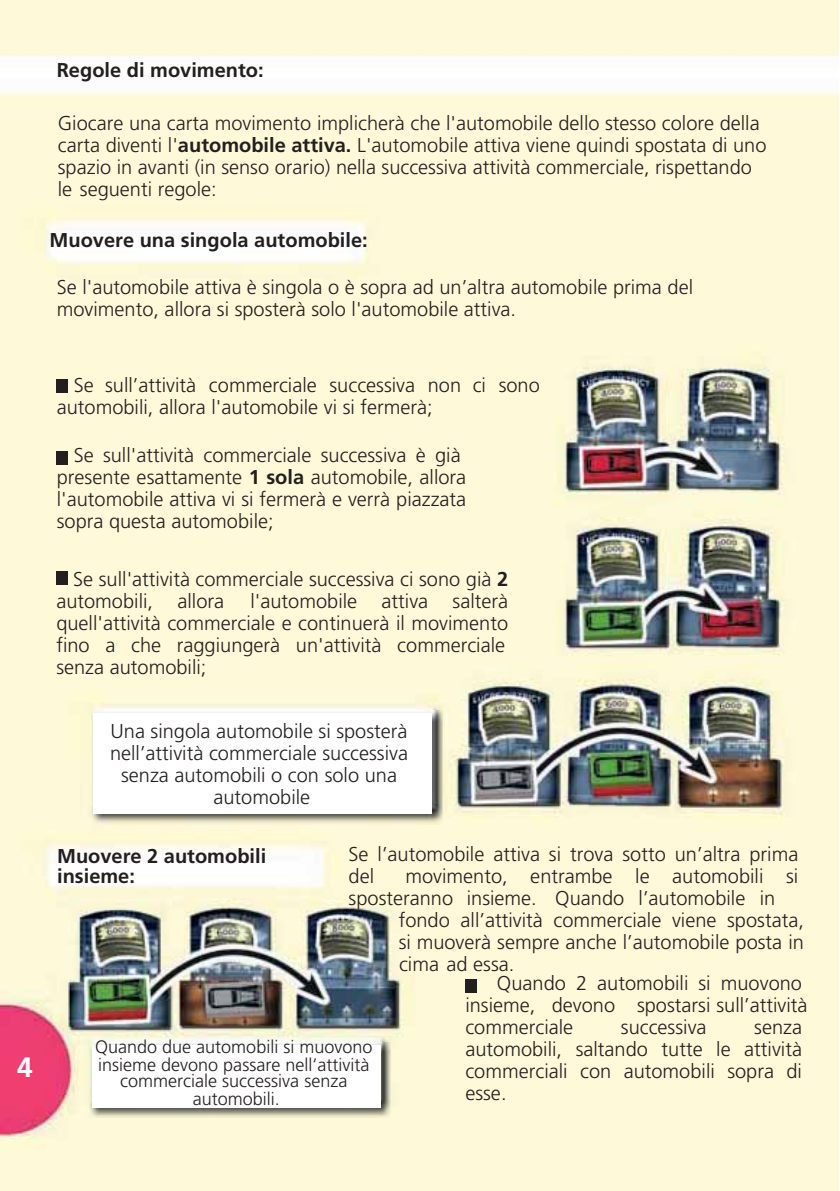
<style>
.page{position:relative;width:840px;height:1191px;background:#fff}
.page>*{position:absolute;margin:0;border:0;box-sizing:border-box;transform-origin:0 0}
.t1{font:700 28px "Frutiger";color:#fff}
.t2{font:300 20px/22px "Frutiger LT Std";color:#231f20}
.t3{font:700 20px/20px "Frutiger LT Std";color:#231f20}
.t4{font:300 18px/17.4px "Frutiger LT Std";color:#231f20;text-align:center}
.s1{font-weight:700}
</style>
<div class="page">
<img style="left:0;top:1px;width:838px;height:1190px">
<div style="left:57px;top:379px;width:11px;height:14px;background:#231f20"></div>
<div style="left:57px;top:451px;width:11px;height:14px;background:#231f20"></div>
<div style="left:57px;top:571px;width:11px;height:14px;background:#231f20"></div>
<div style="left:465px;top:979px;width:11px;height:14px;background:#231f20"></div>
<img style="left:91px;top:711px;width:351px;height:113px">
<div style="left:94px;top:713px;width:338px;height:100px;background:#fff"></div>
<img style="left:89px;top:1042px;width:301px;height:75px">
<div style="left:92px;top:1045px;width:288px;height:62px;background:#fff"></div>
<p class="t3" style="left:57px;top:60px;width:208px">Regole di movimento:</p>
<p class="t2" style="left:58px;top:112px;width:709px">Giocare una carta movimento implicherà che l'automobile dello stesso colore della carta diventi l'<span class="s1">automobile attiva.</span> L'automobile attiva viene quindi spostata di uno spazio in avanti (in senso orario) nella successiva attività commerciale, rispettando le seguenti regole:</p>
<p class="t3" style="left:50px;top:230px;width:319px">Muovere una singola automobile:</p>
<p class="t2" style="left:57px;top:276px;width:637px">Se l'automobile attiva è singola o è sopra ad un’altra automobile prima del movimento, allora si sposterà solo l'automobile attiva.</p>
<h1 class="t1" style="left:17px;top:1051px;width:17px">4</h1>
<p class="t2" style="left:57px;top:374px;width:484px;text-indent:17px">Se sull’attività commerciale successiva non ci sono automobili, allora l'automobile vi si fermerà;</p>
<p class="t2" style="left:57px;top:444px;width:411px;text-indent:17px">Se sull'attività commerciale successiva è già presente esattamente <span class="s1">1 sola</span> automobile, allora l'automobile attiva vi si fermerà e verrà piazzata sopra questa automobile;</p>
<p class="t2" style="left:56px;top:568px;width:453px;text-indent:17px">Se sull'attività commerciale successiva ci sono già <span class="s1">2 </span>automobili, allora</p>
<p class="t2" style="left:56px;top:590px;width:453px;text-indent:194px">l'automobile attiva salterà quell'attività commerciale e continuerà il movimento fino a che raggiungerà un'attività commerciale senza automobili;</p>
<p class="t2" style="left:110px;top:720px;width:299px;text-align:center">Una singola automobile si sposterà nell’attività commerciale successiva senza automobili o con solo una automobile</p>
<p class="t3" style="left:57px;top:846px;width:210px">Muovere 2 automobili insieme:</p>
<p class="t2" style="left:348px;top:843px;width:451px">Se l’automobile attiva si trova sotto un’altra prima del</p>
<p class="t2" style="left:348px;top:865px;width:451px;text-indent:57px">movimento, entrambe le automobili si sposteranno insieme. Quando l’automobile in</p>
<p class="t2" style="left:398px;top:909px;width:406px;text-align:justify">fondo all’attività commerciale viene spostata, si muoverà sempre anche l’automobile posta in cima ad essa.</p>
<p class="t2" style="left:465px;top:972px;width:343px;text-indent:32px">Quando 2 automobili si muovono insieme, devono spostarsi sull’attività commerciale</p>
<p class="t2" style="left:620px;top:1016px;width:87px">successiva</p>
<p class="t2" style="left:465px;top:1016px;width:338px;text-align:justify;text-indent:289px">senza automobili, saltando tutte le attività commerciali con automobili sopra di esse.</p>
<p class="t4" style="left:95px;top:1038px;width:279px">Quando due automobili si muovono insieme devono passare nell’attività commerciale successiva senza automobili.</p>
</div>
